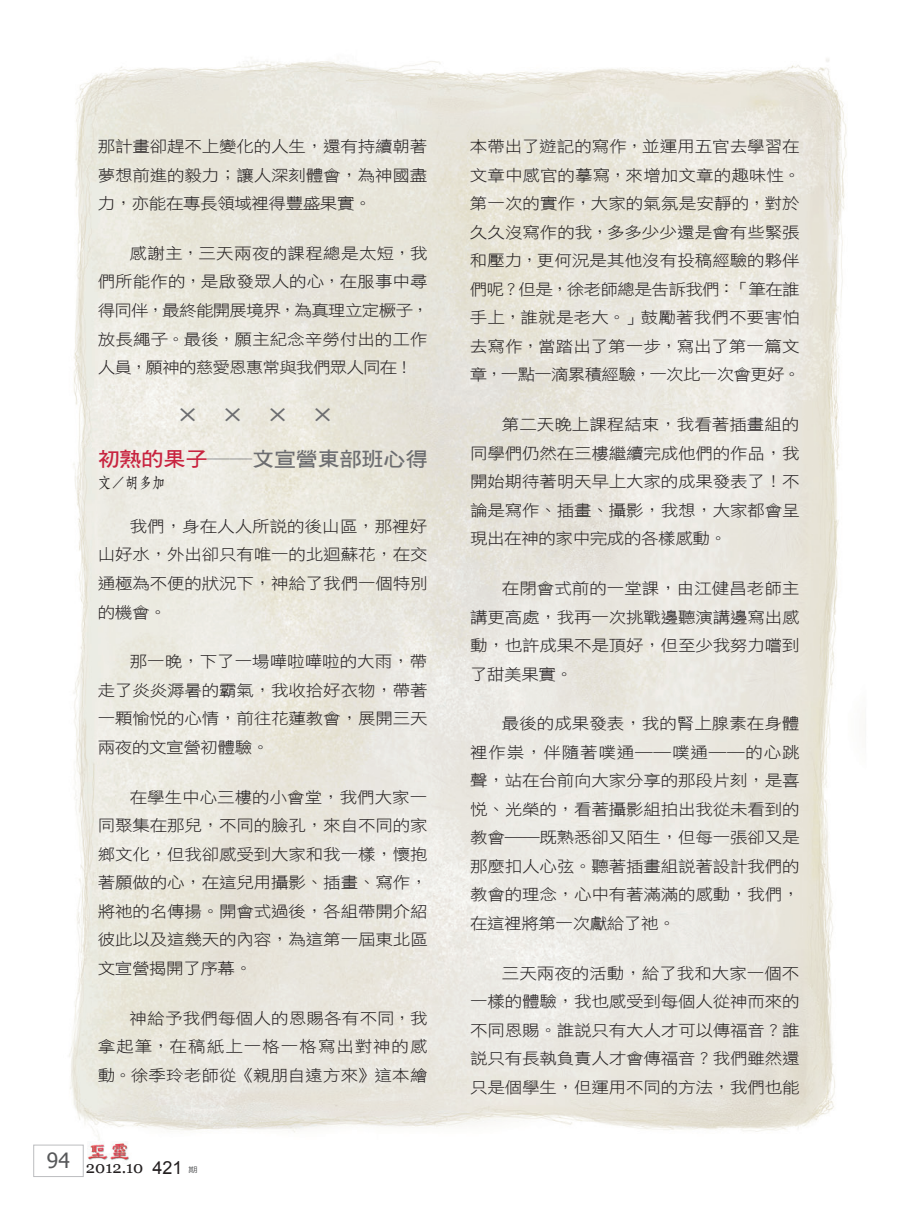
<style>
.page{position:relative;width:906px;height:1217px;background:#fff}
.page>*{position:absolute;margin:0;border:0;box-sizing:border-box;transform-origin:0 0}
.大標{font:20.25px "DF Hei W7 WIN BF";letter-spacing:-.03em;color:#6c6d70;scale:1.11 1}
.t1{font:16.5px "Georgia";color:#231f20}
.t2{font:15.75px/28.5px "DF Hei W3 WIN BF";letter-spacing:-.01em;color:#231f20;text-align:justify;scale:1.11 1}
.作者{font:15px "DF Fang Song W6 WIN BF";color:#231f20;scale:.9 1}
.t3{font:7.5px "DF Hei W5 WIN BF";color:#57585a;scale:1.25 1}
.s1{color:#c8233f}
.s2{font-family:"Arial";font-size:18px}
</style>
<div class="page">
<img style="left:69px;top:57px;width:778px;height:1099px">
<div style="left:33px;top:1144px;width:50px;height:32px;border:1px solid #bcbdc0"></div>
<img style="left:87px;top:1141px;width:44px;height:20px">
<p class="t2" style="left:98px;top:132px;width:298px">那計畫卻趕不上變化的人生，還有持續朝著夢想前進的毅力；讓人深刻體會，為神國盡力，亦能在專長領域裡得豐盛果實。</p>
<p class="t2" style="left:98px;top:239px;width:300px;text-indent:32px">感謝主，三天兩夜的課程總是太短，我們所能作的，是啟發眾人的心，在服事中尋得同伴，最終能開展境界，為真理立定橛子，放長繩子。最後，願主紀念辛勞付出的工作人員，願神的慈愛恩惠常與我們眾人同在！</p>
<p class="大標" style="left:177px;top:405px;width:143px">×　×　×　×</p>
<p class="大標" style="left:98px;top:449px;width:299px"><span class="s1">初熟的果子</span>──文宣營東部班心得</p>
<p class="作者" style="left:98px;top:475px;width:76px">文／胡多加</p>
<p class="t2" style="left:98px;top:512px;width:298px;text-indent:32px">我們，身在人人所說的後山區，那裡好山好水，外出卻只有唯一的北迴蘇花，在交通極為不便的狀況下，神給了我們一個特別的機會。</p>
<p class="t2" style="left:98px;top:647px;width:298px;text-indent:32px">那一晚，下了一場嘩啦嘩啦的大雨，帶走了炎炎溽暑的霸氣，我收拾好衣物，帶著一顆愉悅的心情，前往花蓮教會，展開三天兩夜的文宣營初體驗。</p>
<p class="t2" style="left:98px;top:782px;width:298px;text-indent:32px">在學生中心三樓的小會堂，我們大家一同聚集在那兒，不同的臉孔，來自不同的家鄉文化，但我卻感受到大家和我一樣，懷抱著願做的心，在這兒用攝影、插畫、寫作，將祂的名傳揚。開會式過後，各組帶開介紹彼此以及這幾天的內容，為這第一屆東北區文宣營揭開了序幕。</p>
<p class="t2" style="left:98px;top:1003px;width:299px;text-indent:32px">神給予我們每個人的恩賜各有不同，我拿起筆，在稿紙上一格一格寫出對神的感動。徐季玲老師從《親朋自遠方來》這本繪</p>
<p class="t1" style="left:47px;top:1156px;width:137px"><sup>94</sup> 2012.10 <span class="s2">421</span></p>
<p class="t3" style="left:188px;top:1165px;width:9px">期</p>
<p class="t2" style="left:470px;top:132px;width:300px">本帶出了遊記的寫作，並運用五官去學習在文章中感官的摹寫，來增加文章的趣味性。第一次的實作，大家的氣氛是安靜的，對於久久沒寫作的我，多多少少還是會有些緊張和壓力，更何況是其他沒有投稿經驗的夥伴們呢？但是，徐老師總是告訴我們：「筆在誰手上，誰就是老大。」鼓勵著我們不要害怕去寫作，當踏出了第一步，寫出了第一篇文章，一點一滴累積經驗，一次比一次會更好。</p>
<p class="t2" style="left:470px;top:410px;width:298px;text-indent:32px">第二天晚上課程結束，我看著插畫組的同學們仍然在三樓繼續完成他們的作品，我開始期待著明天早上大家的成果發表了！不論是寫作、插畫、攝影，我想，大家都會呈現出在神的家中完成的各樣感動。</p>
<p class="t2" style="left:470px;top:574px;width:298px;text-indent:32px">在閉會式前的一堂課，由江健昌老師主講更高處，我再一次挑戰邊聽演講邊寫出感動，也許成果不是頂好，但至少我努力嚐到了甜美果實。</p>
<p class="t2" style="left:470px;top:709px;width:298px;text-indent:32px">最後的成果發表，我的腎上腺素在身體裡作祟，伴隨著噗通――噗通――的心跳聲，站在台前向大家分享的那段片刻，是喜悅、光榮的，看著攝影組拍出我從未看到的教會――既熟悉卻又陌生，但每一張卻又是那麼扣人心弦。聽著插畫組說著設計我們的教會的理念，心中有著滿滿的感動，我們，在這裡將第一次獻給了祂。</p>
<p class="t2" style="left:470px;top:958px;width:298px;text-indent:32px">三天兩夜的活動，給了我和大家一個不一樣的體驗，我也感受到每個人從神而來的不同恩賜。誰說只有大人才可以傳福音？誰說只有長執負責人才會傳福音？我們雖然還只是個學生，但運用不同的方法，我們也能</p>
</div>
